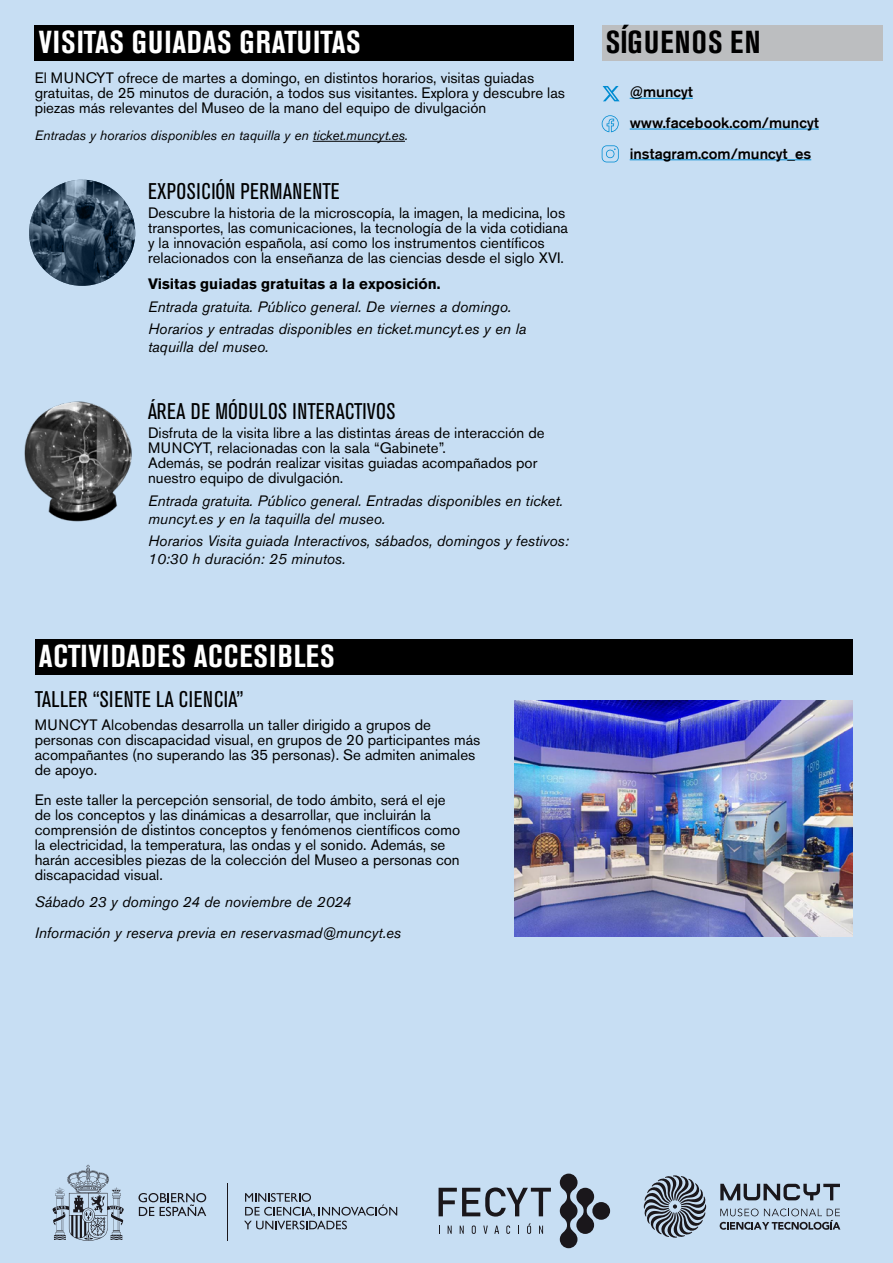
<style>
.page{position:relative;width:893px;height:1263px;background:#c7def3}
.page>*{position:absolute;margin:0;border:0;box-sizing:border-box;transform-origin:0 0}
.titulo{font:700 condensed 31.5px "Akzidenz Grotesk BE";letter-spacing:.02em;color:#fff}
.titulo_-_Lateral{font:700 condensed 31.5px "Akzidenz Grotesk BE";letter-spacing:.04em;color:#000}
.subtitulo{font:condensed 22.5px "Akzidenz Grotesk BE";letter-spacing:.02em;color:#000}
.textos_taller{font:15px/15px "Akzidenz Grotesk BE";color:#000}
.textos_taller-2{font:italic 15px/18px "Akzidenz Grotesk BE";color:#000}
.t1{font:500 15px "Akzidenz Grotesk BE";color:#000}
.textos_taller-3{font:700 15px "Akzidenz Grotesk BE";color:#000}
.aula_taller{font:italic 13.5px "Akzidenz Grotesk BE";color:#000}
</style>
<div class="page">
<img style="left:24px;top:401px;width:108px;height:121px">
<div style="left:35px;top:26px;width:539px;height:35px;background:#000"></div>
<hr style="left:313px;top:141px;width:92px;height:1px;background:#000">
<div style="left:35px;top:639px;width:817px;height:36px;background:#000"></div>
<div style="left:602px;top:25px;width:280px;height:36px;background:#bcbec0"></div>
<img style="left:29px;top:180px;width:106px;height:106px">
<hr style="left:630px;top:98px;width:63px;height:1px;background:#008cd2">
<hr style="left:630px;top:129px;width:189px;height:1px;background:#008cd2">
<hr style="left:630px;top:159px;width:181px;height:1px;background:#008cd2">
<svg style="left:603px;top:86px;width:17px;height:15px"></svg>
<svg style="left:602px;top:115px;width:17px;height:17px"></svg>
<svg style="left:602px;top:145px;width:17px;height:17px"></svg>
<img style="left:514px;top:701px;width:338px;height:235px">
<svg style="left:644px;top:1175px;width:62px;height:63px"></svg>
<svg style="left:720px;top:1208px;width:120px;height:22px"></svg>
<svg style="left:720px;top:1184px;width:120px;height:16px"></svg>
<svg style="left:448px;top:1225px;width:4px;height:9px"></svg>
<svg style="left:460px;top:1225px;width:4px;height:9px"></svg>
<svg style="left:472px;top:1225px;width:4px;height:9px"></svg>
<svg style="left:483px;top:1225px;width:5px;height:9px"></svg>
<svg style="left:494px;top:1225px;width:5px;height:9px"></svg>
<svg style="left:506px;top:1225px;width:4px;height:9px"></svg>
<svg style="left:527px;top:1223px;width:4px;height:11px"></svg>
<svg style="left:539px;top:1225px;width:4px;height:9px"></svg>
<svg style="left:560px;top:1173px;width:34px;height:75px"></svg>
<div style="left:592px;top:1202px;width:18px;height:18px;background:#1a171b;border-radius:50%"></div>
<svg style="left:439px;top:1187px;width:112px;height:29px"></svg>
<svg style="left:53px;top:1165px;width:71px;height:76px"></svg>
<hr style="left:227px;top:1183px;width:1px;height:58px;background:#1a171b">
<svg style="left:138px;top:1193px;width:68px;height:23px"></svg>
<svg style="left:244px;top:1193px;width:153px;height:36px"></svg>
<p class="titulo" style="left:39px;top:24px;width:323px">VISITAS GUIADAS GRATUITAS</p>
<p class="textos_taller" style="left:35px;top:71px;width:532px">El MUNCYT ofrece de martes a domingo, en distintos horarios, visitas guiadas gratuitas, de 25 minutos de duración, a todos sus visitantes. Explora y descubre las piezas más relevantes del Museo de la mano del equipo de divulgación</p>
<p class="aula_taller" style="left:35px;top:127px;width:375px">Entradas y horarios disponibles en taquilla y en ticket.muncyt.es.</p>
<p class="subtitulo" style="left:148px;top:178px;width:193px">EXPOSICIÓN PERMANENTE</p>
<p class="textos_taller" style="left:148px;top:205px;width:422px">Descubre la historia de la microscopía, la imagen, la medicina, los transportes, las comunicaciones, la tecnología de la vida cotidiana y la innovación española, así como los instrumentos científicos relacionados con la enseñanza de las ciencias desde el siglo XVI.</p>
<p class="textos_taller-3" style="left:148px;top:275px;width:294px">Visitas guiadas gratuitas a la exposición.</p>
<p class="textos_taller-2" style="left:148px;top:297px;width:365px">Entrada gratuita. Público general. De viernes a domingo.</p>
<p class="textos_taller-2" style="left:148px;top:320px;width:380px">Horarios y entradas disponibles en ticket.muncyt.es y en la taquilla del museo.</p>
<p class="subtitulo" style="left:148px;top:399px;width:249px">ÁREA DE MÓDULOS INTERACTIVOS</p>
<p class="textos_taller" style="left:148px;top:426px;width:398px">Disfruta de la visita libre a las distintas áreas de interacción de<br>MUNCYT, relacionadas con la sala “Gabinete”.</p>
<p class="textos_taller" style="left:148px;top:456px;width:391px">Además, se podrán realizar visitas guiadas acompañados por nuestro equipo de divulgación.</p>
<p class="textos_taller-2" style="left:148px;top:491px;width:416px">Entrada gratuita. Público general. Entradas disponibles en ticket. muncyt.es y en la taquilla del museo.</p>
<p class="textos_taller-2" style="left:148px;top:532px;width:422px">Horarios Visita guiada Interactivos, sábados, domingos y festivos:<br>10:30 h duración: 25 minutos.</p>
<p class="titulo" style="left:39px;top:638px;width:297px">ACTIVIDADES ACCESIBLES</p>
<p class="subtitulo" style="left:35px;top:686px;width:210px">TALLER “SIENTE LA CIENCIA”</p>
<p class="textos_taller" style="left:35px;top:717px;width:447px">MUNCYT Alcobendas desarrolla un taller dirigido a grupos de personas con discapacidad visual, en grupos de 20 participantes más acompañantes (no superando las 35 personas). Se admiten animales de apoyo.</p>
<p class="textos_taller" style="left:35px;top:792px;width:427px">En este taller la percepción sensorial, de todo ámbito, será el eje de los conceptos y las dinámicas a desarrollar, que incluirán la comprensión de distintos conceptos y fenómenos científicos como la electricidad, la temperatura, las ondas y el sonido. Además, se harán accesibles piezas de la colección del Museo a personas con discapacidad visual.</p>
<p class="textos_taller-2" style="left:35px;top:892px;width:318px">Sábado 23 y domingo 24 de noviembre de 2024</p>
<p class="textos_taller-2" style="left:35px;top:923px;width:368px">Información y reserva previa en reservasmad@muncyt.es</p>
<p class="titulo_-_Lateral" style="left:606px;top:24px;width:156px">SÍGUENOS EN</p>
<p class="t1" style="left:630px;top:83px;width:65px">@muncyt</p>
<p class="t1" style="left:630px;top:113px;width:191px">www.facebook.com/muncyt</p>
<p class="t1" style="left:630px;top:144px;width:183px">instagram.com/muncyt_es</p>
</div>
